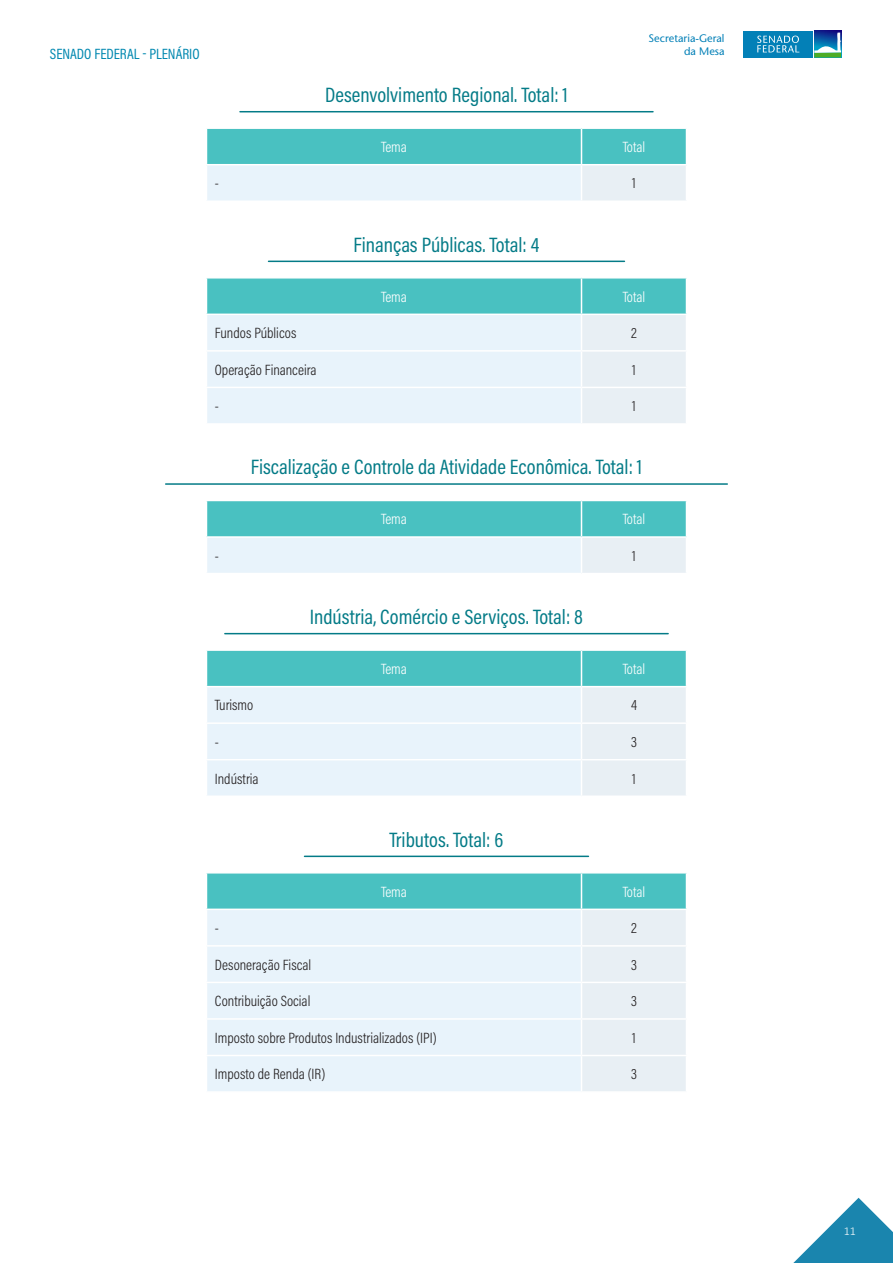
<style>
.page{position:relative;width:893px;height:1263px;background:#fff}
.page>*{position:absolute;margin:0;border:0;box-sizing:border-box;transform-origin:0 0}
.t1{font:21px "Acumin Pro Cond";color:#047b87}
.t2{font:300 15px "Acumin Pro Cond";color:#231f20}
.t3{font:300 15px "Acumin Pro Cond";color:#fff}
.t4{font:15px "Acumin Pro Cond";color:#0088b0}
.t5{font:300 12px "Calibri";color:#fff}
.t6{font:500 10.95px/13px "Stone Sans Std";color:#0380b7;text-align:right}
</style>
<div class="page">
<svg style="left:793px;top:1198px;width:100px;height:65px"></svg>
<hr style="left:240px;top:111px;width:413px;height:1px;background:#047b87">
<hr style="left:269px;top:261px;width:355px;height:1px;background:#047b87">
<hr style="left:166px;top:483px;width:561px;height:2px;background:#047b87">
<hr style="left:225px;top:633px;width:443px;height:1px;background:#047b87">
<hr style="left:304px;top:855px;width:284px;height:2px;background:#047b87">
<div style="left:207px;top:129px;width:479px;height:35px;background:#49c1c1"></div>
<div style="left:206px;top:165px;width:375px;height:36px;background:#e8f3fb"></div>
<div style="left:581px;top:165px;width:105px;height:36px;background:#e8eff4"></div>
<hr style="left:581px;top:129px;width:1px;height:35px;background:#fff">
<hr style="left:206px;top:165px;width:1px;height:35px;background:#fff">
<hr style="left:581px;top:165px;width:1px;height:35px;background:#fff">
<hr style="left:206px;top:200px;width:375px;height:2px;background:#fff">
<hr style="left:581px;top:200px;width:106px;height:2px;background:#fff">
<svg style="left:207px;top:279px;width:479px;height:144px;background:#c1e6eb"></svg>
<hr style="left:581px;top:279px;width:1px;height:35px;background:#fff">
<hr style="left:206px;top:314px;width:375px;height:1px;background:#fff">
<hr style="left:581px;top:314px;width:106px;height:1px;background:#fff">
<hr style="left:581px;top:315px;width:1px;height:35px;background:#fff">
<hr style="left:206px;top:350px;width:375px;height:2px;background:#fff">
<hr style="left:581px;top:350px;width:106px;height:2px;background:#fff">
<hr style="left:581px;top:352px;width:1px;height:35px;background:#fff">
<hr style="left:206px;top:387px;width:375px;height:1px;background:#fff">
<hr style="left:581px;top:387px;width:106px;height:1px;background:#fff">
<hr style="left:581px;top:388px;width:1px;height:35px;background:#fff">
<div style="left:207px;top:501px;width:479px;height:35px;background:#49c1c1"></div>
<div style="left:206px;top:537px;width:375px;height:36px;background:#e8f3fb"></div>
<div style="left:581px;top:537px;width:105px;height:36px;background:#e8eff4"></div>
<hr style="left:581px;top:501px;width:1px;height:35px;background:#fff">
<hr style="left:206px;top:536px;width:375px;height:2px;background:#fff">
<hr style="left:206px;top:538px;width:1px;height:35px;background:#fff">
<hr style="left:581px;top:536px;width:106px;height:2px;background:#fff">
<hr style="left:581px;top:538px;width:1px;height:35px;background:#fff">
<svg style="left:207px;top:651px;width:479px;height:144px;background:#c0e6eb"></svg>
<hr style="left:581px;top:651px;width:1px;height:35px;background:#fff">
<hr style="left:206px;top:686px;width:375px;height:1px;background:#fff">
<hr style="left:581px;top:686px;width:106px;height:1px;background:#fff">
<hr style="left:581px;top:687px;width:1px;height:35px;background:#fff">
<hr style="left:206px;top:722px;width:375px;height:2px;background:#fff">
<hr style="left:581px;top:722px;width:106px;height:2px;background:#fff">
<hr style="left:581px;top:724px;width:1px;height:35px;background:#fff">
<hr style="left:206px;top:759px;width:375px;height:1px;background:#fff">
<hr style="left:581px;top:759px;width:106px;height:1px;background:#fff">
<hr style="left:581px;top:760px;width:1px;height:35px;background:#fff">
<svg style="left:207px;top:873px;width:479px;height:218px;background:#ceeaf0"></svg>
<hr style="left:581px;top:873px;width:1px;height:35px;background:#fff">
<hr style="left:206px;top:908px;width:375px;height:2px;background:#fff">
<hr style="left:581px;top:908px;width:106px;height:2px;background:#fff">
<hr style="left:581px;top:910px;width:1px;height:35px;background:#fff">
<hr style="left:206px;top:945px;width:375px;height:2px;background:#fff">
<hr style="left:581px;top:945px;width:106px;height:2px;background:#fff">
<hr style="left:581px;top:947px;width:1px;height:35px;background:#fff">
<hr style="left:206px;top:982px;width:375px;height:1px;background:#fff">
<hr style="left:581px;top:982px;width:106px;height:1px;background:#fff">
<hr style="left:581px;top:983px;width:1px;height:35px;background:#fff">
<hr style="left:206px;top:1018px;width:375px;height:2px;background:#fff">
<hr style="left:581px;top:1018px;width:106px;height:2px;background:#fff">
<hr style="left:581px;top:1020px;width:1px;height:35px;background:#fff">
<hr style="left:206px;top:1055px;width:375px;height:1px;background:#fff">
<hr style="left:581px;top:1055px;width:106px;height:1px;background:#fff">
<hr style="left:581px;top:1056px;width:1px;height:35px;background:#fff">
<img style="left:814px;top:31px;width:27px;height:2px">
<div style="left:814px;top:52px;width:27px;height:5px;background:#4dac26"></div>
<svg style="left:814px;top:33px;width:27px;height:20px"></svg>
<div style="left:743px;top:31px;width:70px;height:26px;background:#0380b7"></div>
<svg style="left:757px;top:36px;width:42px;height:17px"></svg>
<p class="t4" style="left:50px;top:44px;width:151px">SENADO FEDERAL - PLENÁRIO</p>
<p class="t6" style="left:649px;top:32px;width:77px">Secretaria-Geral da Mesa</p>
<h1 class="t1" style="left:325px;top:81px;width:244px">Desenvolvimento Regional. Total: 1</h1>
<p class="t3" style="left:381px;top:137px;width:27px">Tema</p>
<p class="t3" style="left:623px;top:137px;width:24px">Total</p>
<p class="t2" style="left:215px;top:174px;width:6px">-</p>
<p class="t2" style="left:632px;top:174px;width:5px">1</p>
<h1 class="t1" style="left:354px;top:231px;width:187px">Finanças Públicas. Total: 4</h1>
<p class="t3" style="left:381px;top:287px;width:27px">Tema</p>
<p class="t3" style="left:623px;top:287px;width:24px">Total</p>
<p class="t2" style="left:215px;top:323px;width:83px">Fundos Públicos</p>
<p class="t2" style="left:631px;top:323px;width:7px">2</p>
<p class="t2" style="left:215px;top:360px;width:103px">Operação Financeira</p>
<p class="t2" style="left:632px;top:360px;width:5px">1</p>
<p class="t2" style="left:215px;top:396px;width:6px">-</p>
<p class="t2" style="left:632px;top:396px;width:5px">1</p>
<h1 class="t1" style="left:251px;top:453px;width:393px">Fiscalização e Controle da Atividade Econômica. Total: 1</h1>
<p class="t3" style="left:381px;top:509px;width:27px">Tema</p>
<p class="t3" style="left:623px;top:509px;width:24px">Total</p>
<p class="t2" style="left:215px;top:546px;width:6px">-</p>
<p class="t2" style="left:632px;top:546px;width:5px">1</p>
<h1 class="t1" style="left:310px;top:603px;width:275px">Indústria, Comércio e Serviços. Total: 8</h1>
<p class="t3" style="left:381px;top:659px;width:27px">Tema</p>
<p class="t3" style="left:623px;top:659px;width:24px">Total</p>
<p class="t2" style="left:215px;top:696px;width:40px">Turismo</p>
<p class="t2" style="left:631px;top:696px;width:7px">4</p>
<p class="t2" style="left:215px;top:732px;width:6px">-</p>
<p class="t2" style="left:631px;top:732px;width:7px">3</p>
<p class="t2" style="left:215px;top:769px;width:45px">Indústria</p>
<p class="t2" style="left:632px;top:769px;width:5px">1</p>
<h1 class="t1" style="left:390px;top:826px;width:115px">Tributos. Total: 6</h1>
<p class="t3" style="left:381px;top:882px;width:27px">Tema</p>
<p class="t3" style="left:623px;top:882px;width:24px">Total</p>
<p class="t2" style="left:215px;top:918px;width:6px">-</p>
<p class="t2" style="left:631px;top:918px;width:7px">2</p>
<p class="t2" style="left:215px;top:955px;width:98px">Desoneração Fiscal</p>
<p class="t2" style="left:631px;top:955px;width:7px">3</p>
<p class="t2" style="left:215px;top:991px;width:97px">Contribuição Social</p>
<p class="t2" style="left:631px;top:991px;width:7px">3</p>
<p class="t2" style="left:215px;top:1028px;width:223px">Imposto sobre Produtos Industrializados (IPI)</p>
<p class="t2" style="left:632px;top:1028px;width:5px">1</p>
<p class="t2" style="left:215px;top:1064px;width:112px">Imposto de Renda (IR)</p>
<p class="t2" style="left:631px;top:1064px;width:7px">3</p>
<p class="t5" style="left:844px;top:1223px;width:14px">11</p>
</div>
